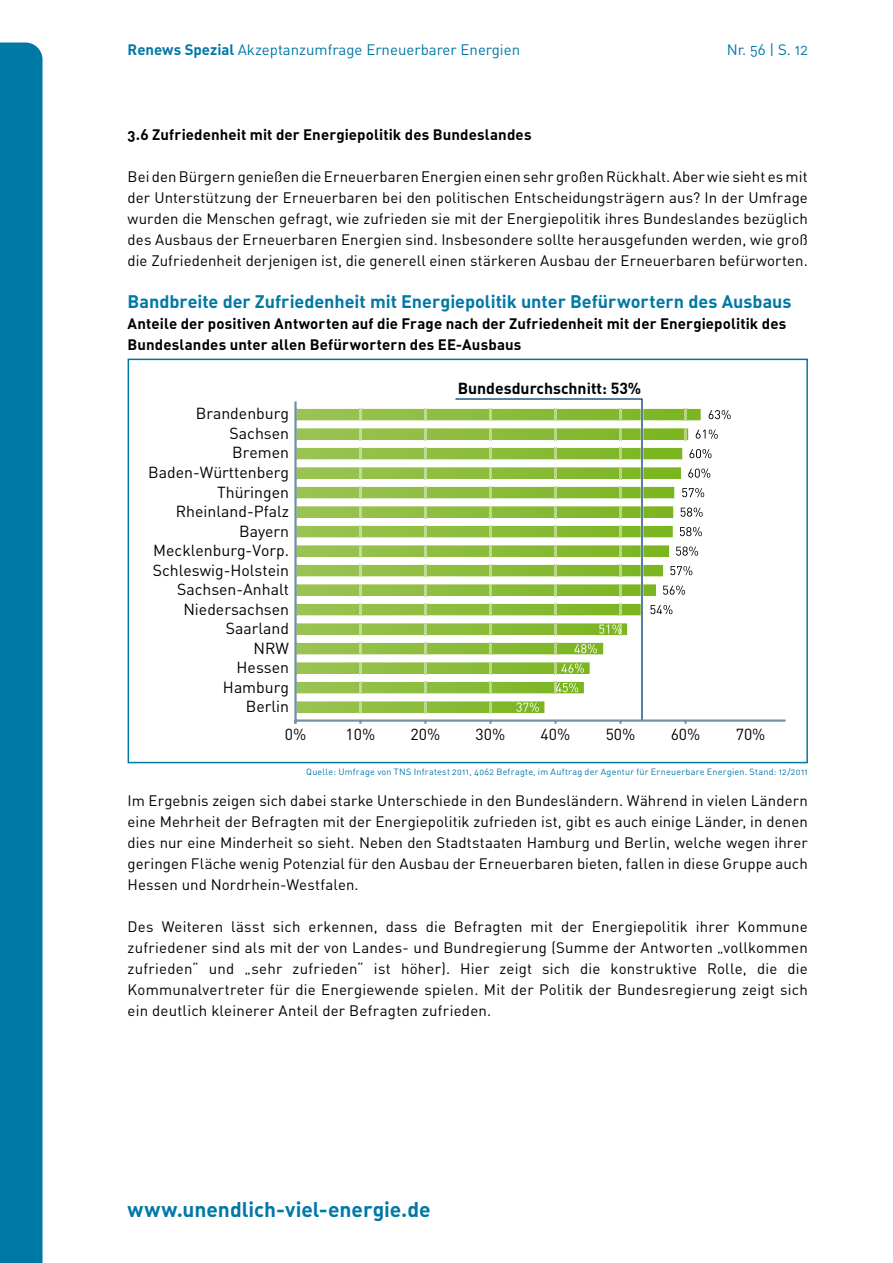
<style>
.page{position:relative;width:893px;height:1263px;background:#fff}
.page>*{position:absolute;margin:0;border:0;box-sizing:border-box;transform-origin:0 0}
.t1{font:21px "DIN Bold Alternate";letter-spacing:-.005em;color:#0078a6}
.t2{font:18px "DIN Bold Alternate";color:#0078a6}
.t3{font:15.9px/19.5px "DIN Regular Alternate";color:#000;text-align:right}
.t4{font:15.9px "DIN";color:#000}
.t5{font:700 15.9px "DIN";color:#000}
.t6{font:15px/21px "DIN Regular Alternate";letter-spacing:.01em;color:#000;text-align:justify}
.t7{font:15px/21px "DIN Bold Alternate";letter-spacing:.01em;color:#000}
.t8{font:15px "DIN Regular Alternate";color:#0078a6}
.t9{font:9px "DIN Regular Alternate";letter-spacing:.03em;color:#0078a6}
.s1{font-family:"DIN Bold Alternate"}
</style>
<div class="page">
<div style="left:0;top:43px;width:43px;height:1220px;background:#0078a6"></div>
<div style="left:128px;top:359px;width:680px;height:404px;border:2px solid #0078a6"></div>
<svg style="left:294px;top:398px;width:437px;height:326px"></svg>
<p class="t8" style="left:128px;top:40px;width:394px"><span class="s1">Renews Spezial</span> Akzeptanzumfrage Erneuerbarer Energien</p>
<p class="t8" style="left:727px;top:40px;width:83px">Nr. 56 | S. 12</p>
<p class="t7" style="left:128px;top:123px;width:405px">3.6 Zufriedenheit mit der Energiepolitik des Bundeslandes</p>
<p class="t6" style="left:128px;top:166px;width:682px">Bei den Bürgern genießen die Erneuerbaren Energien einen sehr großen Rückhalt. Aber wie sieht es mit der Unterstützung der Erneuerbaren bei den politischen Entscheidungsträgern aus? In der Umfrage wurden die Menschen gefragt, wie zufrieden sie mit der Energiepolitik ihres Bundeslandes bezüglich des Ausbaus der Erneuerbaren Energien sind. Insbesondere sollte herausgefunden werden, wie groß die Zufriedenheit derjenigen ist, die generell einen stärkeren Ausbau der Erneuerbaren befürworten.</p>
<p class="t2" style="left:128px;top:290px;width:666px">Bandbreite der Zufriedenheit mit Energiepolitik unter Befürwortern des Ausbaus</p>
<p class="t7" style="left:128px;top:312px;width:660px">Anteile der positiven Antworten auf die Frage nach der Zufriedenheit mit der Energiepolitik des<br>Bundeslandes unter allen Befürwortern des EE-Ausbaus</p>
<p class="t5" style="left:458px;top:378px;width:185px">Bundesdurchschnitt: 53%</p>
<p class="t3" style="left:148px;top:404px;width:142px">Brandenburg<br>Sachsen<br>Bremen<br>Baden-Württenberg<br>Thüringen<br>Rheinland-Pfalz<br>Bayern<br>Mecklenburg-Vorp.<br>Schleswig-Holstein<br>Sachsen-Anhalt<br>Niedersachsen<br>Saarland<br>NRW<br>Hessen<br>Hamburg<br>Berlin</p>
<p class="t4" style="left:285px;top:724px;width:23px">0%</p>
<p class="t4" style="left:346px;top:724px;width:31px">10%</p>
<p class="t4" style="left:411px;top:724px;width:31px">20%</p>
<p class="t4" style="left:476px;top:724px;width:31px">30%</p>
<p class="t4" style="left:541px;top:724px;width:31px">40%</p>
<p class="t4" style="left:606px;top:724px;width:31px">50%</p>
<p class="t4" style="left:671px;top:724px;width:31px">60%</p>
<p class="t4" style="left:736px;top:724px;width:31px">70%</p>
<p class="t9" style="left:306px;top:766px;width:503px">Quelle: Umfrage von TNS Infratest 2011, 4062 Befragte, im Auftrag der Agentur für Erneuerbare Energien. Stand: 12/2011</p>
<p class="t6" style="left:128px;top:790px;width:682px">Im Ergebnis zeigen sich dabei starke Unterschiede in den Bundesländern. Während in vielen Ländern eine Mehrheit der Befragten mit der Energiepolitik zufrieden ist, gibt es auch einige Länder, in denen dies nur eine Minderheit so sieht. Neben den Stadtstaaten Hamburg und Berlin, welche wegen ihrer geringen Fläche wenig Potenzial für den Ausbau der Erneuerbaren bieten, fallen in diese Gruppe auch Hessen und Nordrhein-Westfalen.</p>
<p class="t6" style="left:128px;top:916px;width:682px">Des Weiteren lässt sich erkennen, dass die Befragten mit der Energiepolitik ihrer Kommune zufriedener sind als mit der von Landes- und Bundregierung (Summe der Antworten „vollkommen zufrieden“ und „sehr zufrieden“ ist höher). Hier zeigt sich die konstruktive Rolle, die die Kommunalvertreter für die Energiewende spielen. Mit der Politik der Bundesregierung zeigt sich ein deutlich kleinerer Anteil der Befragten zufrieden.</p>
<h1 class="t1" style="left:128px;top:1196px;width:304px">www.unendlich-viel-energie.de</h1>
</div>
